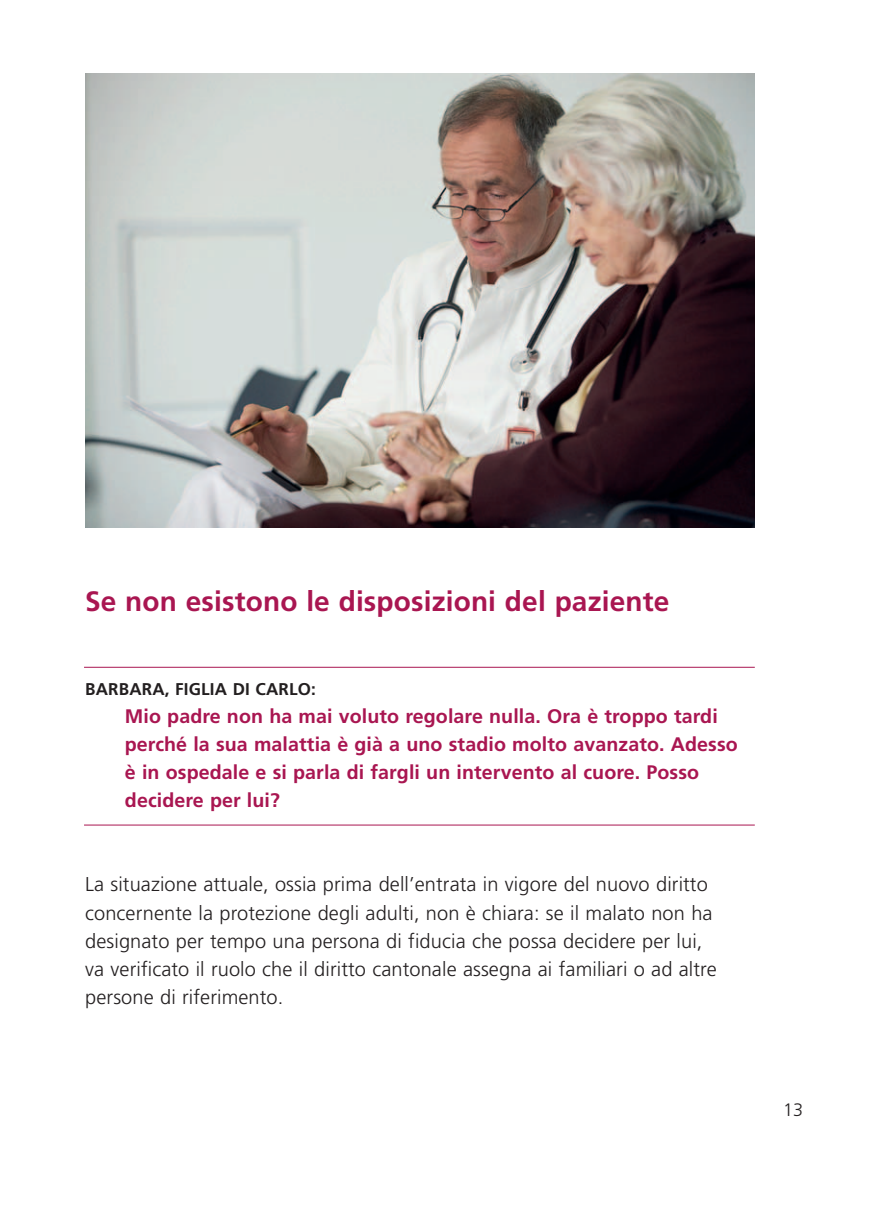
<style>
.page{position:relative;width:874px;height:1225px;background:#fff}
.page>*{position:absolute;margin:0;border:0;box-sizing:border-box;transform-origin:0 0}
.t1{font:700 28px "Frutiger";letter-spacing:.005em;color:#a91651}
.t2{font:300 20px/28px "Frutiger";letter-spacing:.005em;color:#231f20}
.t3{font:700 19.6px/28px "Frutiger";letter-spacing:.005em;color:#a91651}
.t4{font:300 18px "Frutiger";color:#231f20}
.t5{font:700 17px "Frutiger";letter-spacing:.01em;color:#231f20}
</style>
<div class="page">
<hr style="left:84px;top:667px;width:670px;height:1px;background:#a91651">
<hr style="left:84px;top:824px;width:670px;height:1px;background:#a91651">
<img style="left:85px;top:74px;width:669px;height:453px">
<h1 class="t1" style="left:85px;top:590px;width:585px">Se non esistono le disposizioni del paziente</h1>
<p class="t5" style="left:85px;top:682px;width:232px">BARBARA, FIGLIA DI CARLO:</p>
<p class="t3" style="left:125px;top:704px;width:614px">Mio padre non ha mai voluto regolare nulla. Ora è troppo tardi perché la sua malattia è già a uno stadio molto avanzato. Adesso è in ospedale e si parla di fargli un intervento al cuore. Posso decidere per lui?</p>
<p class="t2" style="left:85px;top:872px;width:632px">La situazione attuale, ossia prima dell’entrata in vigore del nuovo diritto concernente la protezione degli adulti, non è chiara: se il malato non ha designato per tempo una persona di fiducia che possa decidere per lui, va verificato il ruolo che il diritto cantonale assegna ai familiari o ad altre persone di riferimento.</p>
<p class="t4" style="left:782px;top:1102px;width:22px">13</p>
</div>
